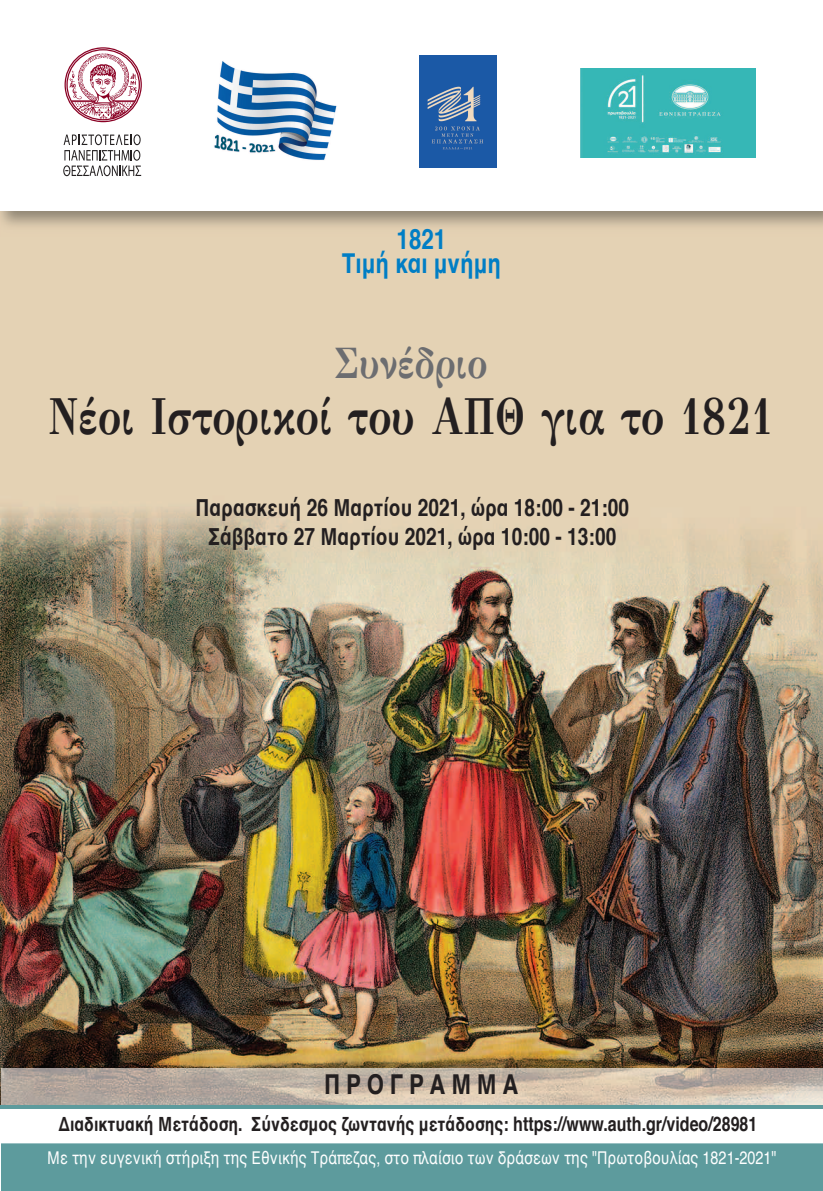
<style>
.page{position:relative;width:823px;height:1191px;background:#fff}
.page>*{position:absolute;margin:0;border:0;box-sizing:border-box;transform-origin:0 0}
.t1{font:700 52px "GFS Didot";color:#231f20;scale:.78 1}
.t2{font:700 44px "GFS Didot";color:#6c6d70;scale:.8 1}
.t3{font:700 28px/24px "Helvetica";color:#007ec5;text-align:center;scale:.8 1}
.t4{font:700 28px "Helvetica";letter-spacing:.25em;color:#231f20;scale:.8 1}
.t5{font:700 24px/28.8px "Helvetica";color:#231f20;text-align:center;scale:.8 1}
.t6{font:700 20px "Helvetica";color:#231f20;scale:.8 1}
.t7{font:18px "Helvetica";color:#fff;scale:.8 1}
</style>
<div class="page">
<img style="left:0;top:237px;width:822px;height:868px">
<img style="left:419px;top:56px;width:77px;height:112px">
<img style="left:214px;top:61px;width:123px;height:99px">
<svg style="left:69px;top:53px;width:68px;height:70px"></svg>
<svg style="left:63px;top:134px;width:78px;height:42px"></svg>
<img style="left:580px;top:68px;width:174px;height:89px">
<div style="left:1px;top:1142px;width:821px;height:49px;background:#5d9b9d"></div>
<div style="left:1px;top:1137px;width:821px;height:6px;background:#fff"></div>
<img style="left:1px;top:1068px;width:821px;height:37px">
<hr style="left:0;top:1105px;width:822px;height:4px;background:#5d9b9d">
<h3 class="t3" style="left:341px;top:229px;width:200px">1821<br>Τιμή και μνήμη</h3>
<h2 class="t2" style="left:333px;top:338px;width:193px">Συνέδριο</h2>
<h1 class="t1" style="left:48px;top:387px;width:929px">Νέοι Ιστορικοί του ΑΠΘ για το 1821</h1>
<h3 class="t5" style="left:195px;top:495px;width:543px">Παρασκευή 26 Μαρτίου 2021, ώρα 18:00 - 21:00<br>Σάββατο 27 Μαρτίου 2021, ώρα 10:00 - 13:00</h3>
<h3 class="t4" style="left:324px;top:1072px;width:244px">ΠΡΟΓΡΑΜΜΑ</h3>
<p class="t6" style="left:58px;top:1115px;width:874px">Διαδικτυακή Μετάδοση. Σύνδεσμος ζωντανής μετάδοσης: https://www.auth.gr/video/28981</p>
<p class="t7" style="left:47px;top:1149px;width:912px">Με την ευγενική στήριξη της Εθνικής Τράπεζας, στο πλαίσιο των δράσεων της "Πρωτοβουλίας 1821-2021"</p>
</div>
